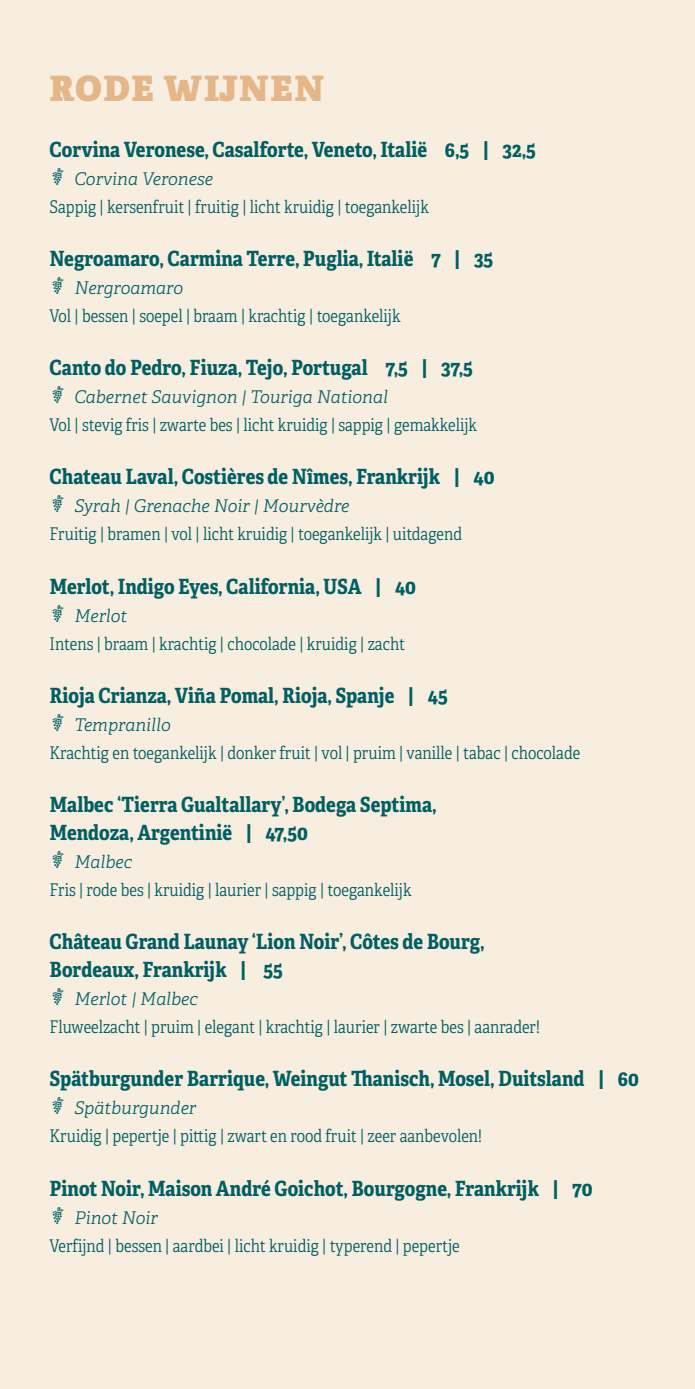
<style>
.page{position:relative;width:695px;height:1389px;background:#fff}
.page>*{position:absolute;margin:0;border:0;box-sizing:border-box;transform-origin:0 0}
.t1{font:800 35px "Adelle";letter-spacing:.06em;color:#e4b688}
.t2{font:700 21px/28px "Adelle Condensed";color:#005f62}
.t3{font:300 17.5px "Adelle Condensed";color:#005f62}
.t4{font:italic 300 17.5px "Adelle";color:#005f62}
.s1{font-family:"lpfood";font-weight:400;font-style:normal}
</style>
<div class="page">
<div style="left:0;top:0;width:694px;height:1389px;background:#f8eee0"></div>
<h1 class="t1" style="left:50px;top:65px;width:275px">RODE WIJNEN</h1>
<p class="t2" style="left:50px;top:136px;width:487px">Corvina Veronese, Casalforte, Veneto, Italië 6,5 | 32,5</p>
<p class="t4" style="left:50px;top:168px;width:165px"><span class="s1">D</span> Corvina Veronese</p>
<p class="t3" style="left:50px;top:196px;width:380px">Sappig | kersenfruit | fruitig | licht kruidig | toegankelijk</p>
<p class="t2" style="left:50px;top:245px;width:445px">Negroamaro, Carmina Terre, Puglia, Italië 7 | 35</p>
<p class="t4" style="left:50px;top:277px;width:135px"><span class="s1">D</span> Nergroamaro</p>
<p class="t3" style="left:50px;top:305px;width:352px">Vol | bessen | soepel | braam | krachtig | toegankelijk</p>
<p class="t2" style="left:50px;top:354px;width:425px">Canto do Pedro, Fiuza, Tejo, Portugal 7,5 | 37,5</p>
<p class="t4" style="left:50px;top:386px;width:340px"><span class="s1">D</span> Cabernet Sauvignon | Touriga National</p>
<p class="t3" style="left:50px;top:415px;width:429px">Vol | stevig fris | zwarte bes | licht kruidig | sappig | gemakkelijk</p>
<p class="t2" style="left:50px;top:463px;width:446px">Chateau Laval, Costières de Nîmes, Frankrijk | 40</p>
<p class="t4" style="left:50px;top:495px;width:301px"><span class="s1">D</span> Syrah | Grenache Noir | Mourvèdre</p>
<p class="t3" style="left:50px;top:524px;width:414px">Fruitig | bramen | vol | licht kruidig | toegankelijk | uitdagend</p>
<p class="t2" style="left:50px;top:572px;width:368px">Merlot, Indigo Eyes, California, USA | 40</p>
<p class="t4" style="left:50px;top:605px;width:79px"><span class="s1">D</span> Merlot</p>
<p class="t3" style="left:50px;top:633px;width:357px">Intens | braam | krachtig | chocolade | kruidig | zacht</p>
<p class="t2" style="left:50px;top:682px;width:399px">Rioja Crianza, Viña Pomal, Rioja, Spanje | 45</p>
<p class="t4" style="left:50px;top:714px;width:123px"><span class="s1">D</span> Tempranillo</p>
<p class="t3" style="left:50px;top:742px;width:532px">Krachtig en toegankelijk | donker fruit | vol | pruim | vanille | tabac | chocolade</p>
<p class="t2" style="left:50px;top:791px;width:388px">Malbec ‘Tierra Gualtallary’, Bodega Septima,<br>Mendoza, Argentinië | 47,50</p>
<p class="t4" style="left:50px;top:851px;width:84px"><span class="s1">D</span> Malbec</p>
<p class="t3" style="left:50px;top:879px;width:363px">Fris | rode bes | kruidig | laurier | sappig | toegankelijk</p>
<p class="t2" style="left:50px;top:928px;width:436px">Château Grand Launay ‘Lion Noir’, Côtes de Bourg,<br>Bordeaux, Frankrijk | 55</p>
<p class="t4" style="left:50px;top:988px;width:150px"><span class="s1">D</span> Merlot | Malbec</p>
<p class="t3" style="left:50px;top:1017px;width:491px">Fluweelzacht | pruim | elegant | krachtig | laurier | zwarte bes | aanrader!</p>
<p class="t2" style="left:50px;top:1065px;width:590px">Spätburgunder Barrique, Weingut Thanisch, Mosel, Duitsland | 60</p>
<p class="t4" style="left:50px;top:1097px;width:148px"><span class="s1">D</span> Spätburgunder</p>
<p class="t3" style="left:50px;top:1126px;width:434px">Kruidig | pepertje | pittig | zwart en rood fruit | zeer aanbevolen!</p>
<p class="t2" style="left:50px;top:1174px;width:544px">Pinot Noir, Maison André Goichot, Bourgogne, Frankrijk | 70</p>
<p class="t4" style="left:50px;top:1207px;width:110px"><span class="s1">D</span> Pinot Noir</p>
<p class="t3" style="left:50px;top:1235px;width:411px">Verfijnd | bessen | aardbei | licht kruidig | typerend | pepertje</p>
</div>
